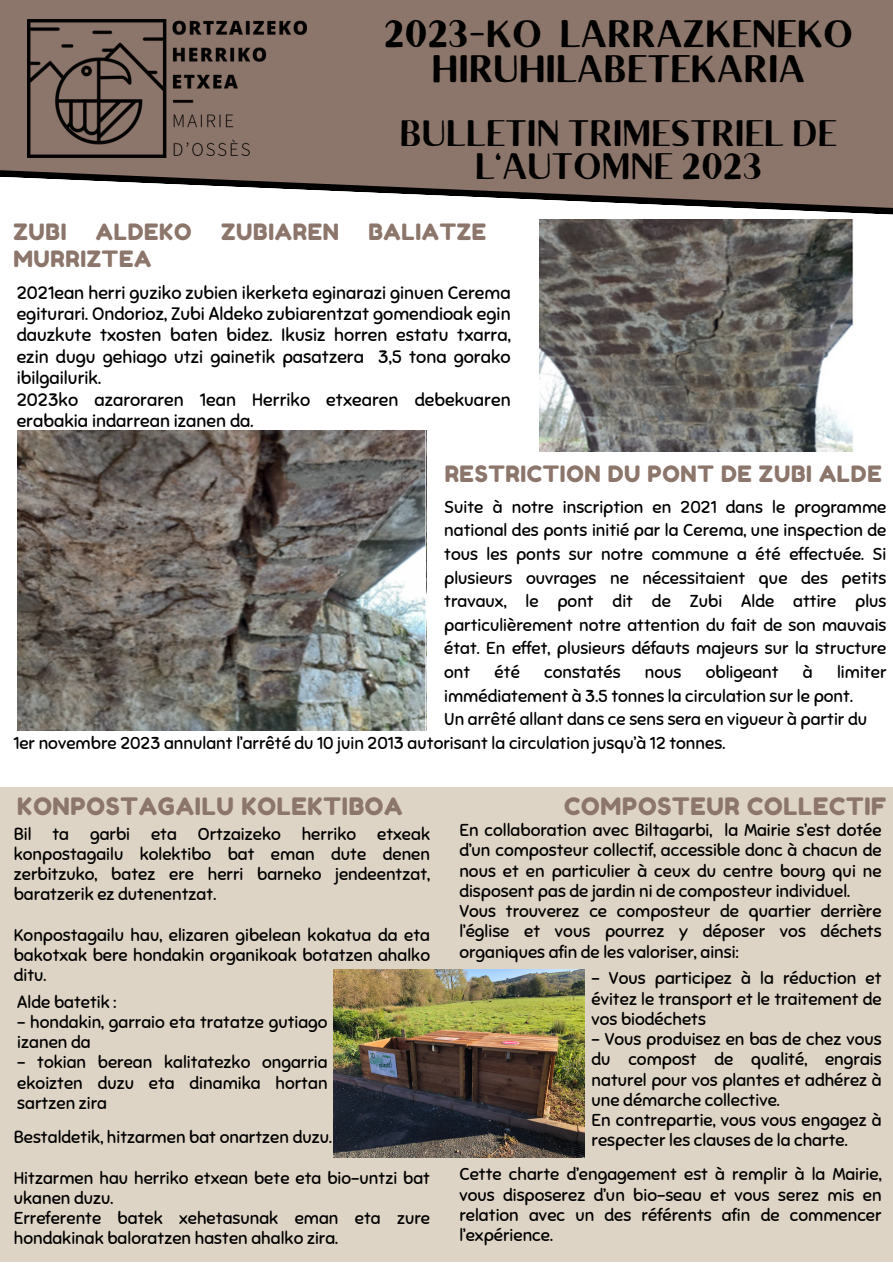
<style>
.page{position:relative;width:893px;height:1264px;background:#fff}
.page>*{position:absolute;margin:0;border:0;box-sizing:border-box;transform-origin:0 0}
.t1{font:700 38.55px/35.5px "Brixton Sans TC";letter-spacing:.03em;color:#000;text-align:center}
.t2{font:36.9px/33.2px "Brixton Sans TC";letter-spacing:.03em;color:#000;text-align:center}
.t3{font:24px "Fredoka One";letter-spacing:.03em;color:#8c756a}
.t4{font:22.5px "Fredoka One";letter-spacing:.03em;color:#8c756a}
.t5{font:18px/21.3px "Sniglet";color:#000;text-align:justify}
.t6{font:17.25px/20.2px "Sniglet";color:#000;text-align:justify}
</style>
<div class="page">
<svg style="left:0;top:0;width:892px;height:214px;background:#937f76"></svg>
<img style="left:27px;top:20px;width:279px;height:138px">
<div style="left:0;top:787px;width:892px;height:475px;background:#ded4c5"></div>
<img style="left:539px;top:220px;width:314px;height:231px">
<img style="left:17px;top:430px;width:409px;height:300px">
<img style="left:334px;top:969px;width:250px;height:188px">
<p class="t1" style="left:384px;top:20px;width:469px">2023-KO LARRAZKENEKO<br>HIRUHILABETEKARIA</p>
<p class="t2" style="left:400px;top:121px;width:438px">BULLETIN TRIMESTRIEL DE<br>L'AUTOMNE 2023</p>
<p class="t4" style="left:13px;top:218px;width:55px">ZUBI</p>
<p class="t4" style="left:96px;top:218px;width:97px">ALDEKO</p>
<p class="t4" style="left:221px;top:218px;width:119px">ZUBIAREN</p>
<p class="t4" style="left:368px;top:218px;width:119px">BALIATZE</p>
<p class="t4" style="left:13px;top:245px;width:139px">MURRIZTEA</p>
<p class="t5" style="left:17px;top:282px;width:495px">2021ean herri guziko zubien ikerketa eginarazi ginuen Cerema egiturari. Ondorioz, Zubi Aldeko zubiarentzat gomendioak egin dauzkute txosten baten bidez. Ikusiz horren estatu txarra, ezin dugu gehiago utzi gainetik pasatzera 3,5 tona gorako ibilgailurik.</p>
<p class="t5" style="left:17px;top:389px;width:495px">2023ko azaroraren 1ean Herriko etxearen debekuaren erabakia indarrean izanen da.</p>
<p class="t4" style="left:444px;top:460px;width:438px">RESTRICTION DU PONT DE ZUBI ALDE</p>
<p class="t6" style="left:444px;top:495px;width:444px;line-height:23.5px">Suite à notre inscription en 2021 dans le programme national des ponts initié par la Cerema, une inspection de tous les ponts sur notre commune a été effectuée. Si plusieurs ouvrages ne nécessitaient que des petits travaux, le pont dit de Zubi Alde attire plus particulièrement notre attention du fait de son mauvais état. En effet, plusieurs défauts majeurs sur la structure ont</p>
<p class="t6" style="left:494px;top:662px;width:27px">été</p>
<p class="t6" style="left:544px;top:662px;width:78px">constatés</p>
<p class="t6" style="left:645px;top:662px;width:38px">nous</p>
<p class="t6" style="left:705px;top:662px;width:74px">obligeant</p>
<p class="t6" style="left:802px;top:662px;width:11px">à</p>
<p class="t6" style="left:444px;top:660px;width:444px;line-height:23.5px;text-indent:393px">limiter immédiatement à 3.5 tonnes la circulation sur le pont.</p>
<p class="t6" style="left:444px;top:709px;width:424px">Un arrêté allant dans ce sens sera en vigueur à partir du</p>
<p class="t6" style="left:13px;top:733px;width:713px">1er novembre 2023 annulant l’arrêté du 10 juin 2013 autorisant la circulation jusqu’à 12 tonnes.</p>
<p class="t3" style="left:17px;top:791px;width:387px">KONPOSTAGAILU KOLEKTIBOA</p>
<p class="t3" style="left:564px;top:791px;width:324px">COMPOSTEUR COLLECTIF</p>
<p class="t6" style="left:14px;top:823px;width:418px">Bil ta garbi eta Ortzaizeko herriko etxeak konpostagailu kolektibo bat eman dute denen zerbitzuko, batez ere herri barneko jendeentzat, baratzerik ez dutenentzat.</p>
<p class="t6" style="left:14px;top:924px;width:418px">Konpostagailu hau, elizaren gibelean kokatua da eta bakotxak bere hondakin organikoak botatzen ahalko ditu.</p>
<p class="t6" style="left:17px;top:991px;width:101px">Alde batetik :</p>
<p class="t6" style="left:17px;top:1011px;width:312px">- hondakin, garraio eta tratatze gutiago izanen da</p>
<p class="t6" style="left:17px;top:1052px;width:312px">- tokian berean kalitatezko ongarria ekoizten duzu eta dinamika hortan sartzen zira</p>
<p class="t6" style="left:14px;top:1127px;width:319px">Bestaldetik, hitzarmen bat onartzen duzu.</p>
<p class="t6" style="left:14px;top:1167px;width:418px">Hitzarmen hau herriko etxean bete eta bio-untzi bat ukanen duzu.</p>
<p class="t6" style="left:14px;top:1208px;width:418px">Erreferente batek xehetasunak eman eta zure hondakinak baloratzen hasten ahalko zira.</p>
<p class="t6" style="left:459px;top:820px;width:424px">En collaboration avec Biltagarbi, la Mairie s’est dotée d’un composteur collectif, accessible donc à chacun de nous et en particulier à ceux du centre bourg qui ne disposent pas de jardin ni de composteur individuel.</p>
<p class="t6" style="left:459px;top:901px;width:424px">Vous trouverez ce composteur de quartier derrière l’église et vous pourrez y déposer vos déchets organiques afin de les valoriser, ainsi:</p>
<p class="t6" style="left:591px;top:968px;width:292px">- Vous participez à la réduction et évitez le transport et le traitement de vos biodéchets</p>
<p class="t6" style="left:591px;top:1029px;width:292px">- Vous produisez en bas de chez vous du compost de qualité, engrais naturel pour vos plantes et adhérez à une démarche collective.</p>
<p class="t6" style="left:591px;top:1110px;width:292px">En contrepartie, vous vous engagez à respecter les clauses de la charte.</p>
<p class="t6" style="left:459px;top:1164px;width:424px">Cette charte d’engagement est à remplir à la Mairie, vous disposerez d’un bio-seau et vous serez mis en relation avec un des référents afin de commencer l’expérience.</p>
</div>
